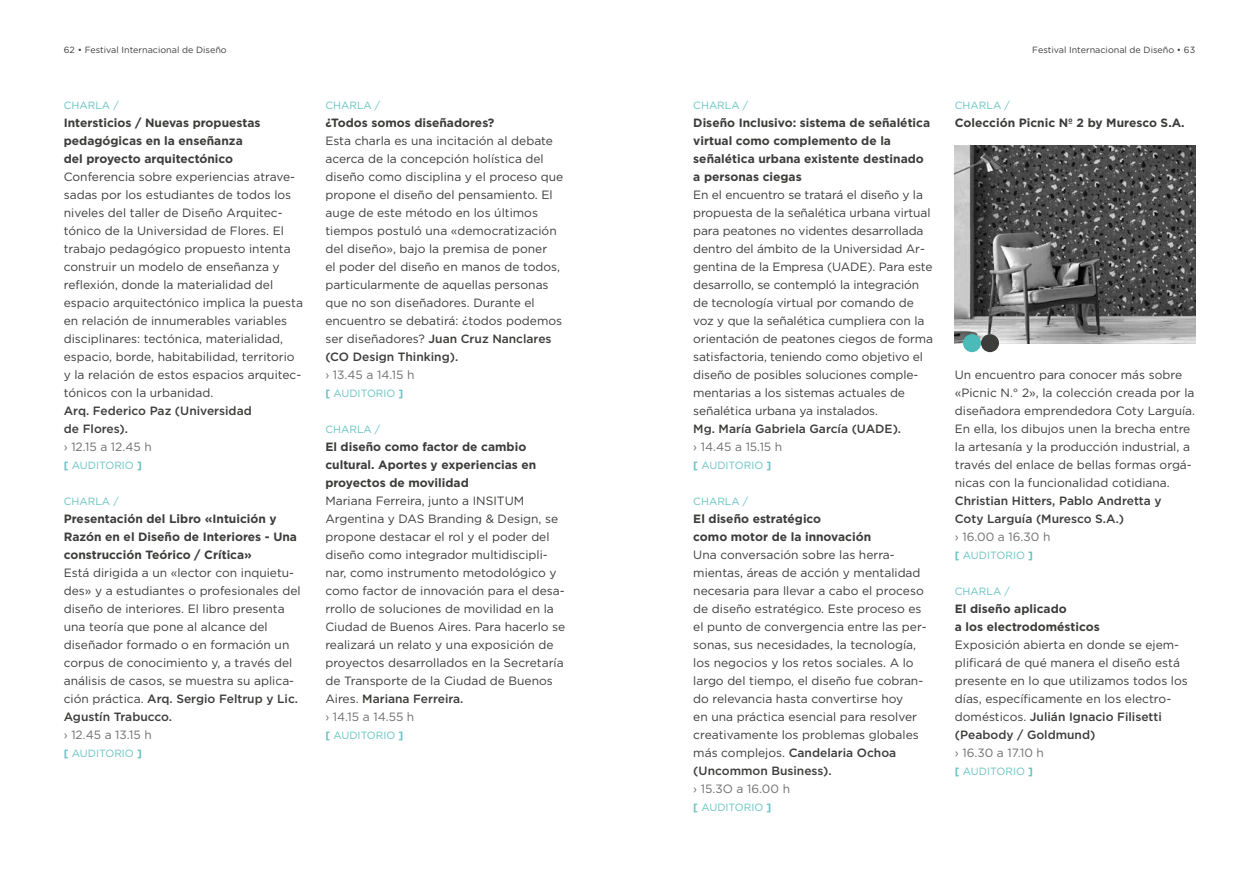
<style>
.page{position:relative;width:1259px;height:893px;background:#fff}
.page>*{position:absolute;margin:0;border:0;box-sizing:border-box;transform-origin:0 0}
.t1{font:12px/18px "Gotham";color:#3c3c3b}
.t2{font:700 12px/18px "Gotham";color:#3c3c3b}
.t3{font:500 12px/18px "Gotham";color:#3c3c3b}
.t4{font:12px "Gotham";color:#706f6f}
.t5{font:10.5px "Gotham";color:#68c2c1}
.t6{font:9px "Gotham Rounded";color:#3c3c3b}
.s1{font-weight:700}
.s2{font-weight:500}
.s3{color:#706f6f}
</style>
<div class="page">
<img style="left:955px;top:145px;width:240px;height:198px">
<div style="left:963px;top:334px;width:18px;height:18px;background:#4bbbba;border-radius:50%"></div>
<div style="left:981px;top:334px;width:18px;height:18px;background:#3c3c3b;border-radius:50%"></div>
<p class="t6" style="left:64px;top:43px;width:164px">62 • Festival Internacional de Diseño</p>
<p class="t6" style="left:1032px;top:43px;width:164px">Festival Internacional de Diseño • 63</p>
<p class="t5" style="left:64px;top:99px;width:56px">CHARLA /</p>
<p class="t2" style="left:64px;top:114px;width:198px">Intersticios / Nuevas propuestas pedagógicas en la enseñanza del proyecto arquitectónico</p>
<p class="t1" style="left:64px;top:168px;width:241px">Conferencia sobre experiencias atrave&shy;sadas por los estudiantes de todos los niveles del taller de Diseño Arquitec&shy;tónico de la Universidad de Flores. El trabajo pedagógico propuesto intenta construir un modelo de enseñanza y reflexión, donde la materialidad del espacio arquitectónico implica la puesta en relación de innumerables variables disciplinares: tectónica, materialidad, espacio, borde, habitabilidad, territorio y la relación de estos espacios arquitec&shy;tónicos con la urbanidad.</p>
<p class="t3" style="left:64px;top:402px;width:189px">Arq. Federico Paz (Universidad de Flores).</p>
<p class="t4" style="left:64px;top:439px;width:89px">› 12.15 a 12.45 h</p>
<p class="t5" style="left:64px;top:459px;width:80px"><span class="s1">[</span> AUDITORIO <span class="s1">]</span></p>
<p class="t5" style="left:64px;top:495px;width:56px">CHARLA /</p>
<p class="t2" style="left:64px;top:510px;width:235px">Presentación del Libro «Intuición y<br>Razón en el Diseño de Interiores - Una construcción Teórico / Crítica»</p>
<p class="t1" style="left:64px;top:564px;width:238px">Está dirigida a un «lector con inquietu&shy;des» y a estudiantes o profesionales del diseño de interiores. El libro presenta una teoría que pone al alcance del diseñador formado o en formación un corpus de conocimiento y, a través del análisis de casos, se muestra su aplica&shy;ción práctica. <span class="s2">Arq. Sergio Feltrup y Lic.<br>Agustín Trabucco.</span></p>
<p class="t4" style="left:64px;top:727px;width:90px">› 12.45 a 13.15 h</p>
<p class="t5" style="left:64px;top:747px;width:80px"><span class="s1">[</span> AUDITORIO <span class="s1">]</span></p>
<p class="t5" style="left:325px;top:99px;width:56px">CHARLA /</p>
<p class="t2" style="left:325px;top:114px;width:171px">¿Todos somos diseñadores?</p>
<p class="t1" style="left:325px;top:132px;width:239px">Esta charla es una incitación al debate acerca de la concepción holística del diseño como disciplina y el proceso que propone el diseño del pensamiento. El auge de este método en los últimos tiempos postuló una «democratización del diseño», bajo la premisa de poner<br>el poder del diseño en manos de todos, particularmente de aquellas personas que no son diseñadores. Durante el encuentro se debatirá: ¿todos podemos ser diseñadores? <span class="s2">Juan Cruz Nanclares (CO Design Thinking).</span></p>
<p class="t4" style="left:325px;top:367px;width:90px">› 13.45 a 14.15 h</p>
<p class="t5" style="left:325px;top:387px;width:80px"><span class="s1">[</span> AUDITORIO <span class="s1">]</span></p>
<p class="t5" style="left:325px;top:423px;width:56px">CHARLA /</p>
<p class="t2" style="left:325px;top:438px;width:212px">El diseño como factor de cambio cultural. Aportes y experiencias en proyectos de movilidad</p>
<p class="t1" style="left:325px;top:492px;width:241px">Mariana Ferreira, junto a INSITUM Argentina y DAS Branding &amp; Design, se propone destacar el rol y el poder del diseño como integrador multidiscipli&shy;nar, como instrumento metodológico y como factor de innovación para el desa&shy;rrollo de soluciones de movilidad en la Ciudad de Buenos Aires. Para hacerlo se realizará un relato y una exposición de proyectos desarrollados en la Secretaría de Transporte de la Ciudad de Buenos Aires. <span class="s2">Mariana Ferreira.<br></span><span class="s3">› 14.15 a 14.55 h</span></p>
<p class="t5" style="left:325px;top:729px;width:80px"><span class="s1">[</span> AUDITORIO <span class="s1">]</span></p>
<p class="t5" style="left:693px;top:99px;width:56px">CHARLA /</p>
<p class="t2" style="left:693px;top:114px;width:238px">Diseño Inclusivo: sistema de señalética virtual como complemento de la señalética urbana existente destinado a personas ciegas</p>
<p class="t1" style="left:693px;top:186px;width:241px">En el encuentro se tratará el diseño y la propuesta de la señalética urbana virtual para peatones no videntes desarrollada dentro del ámbito de la Universidad Ar&shy;gentina de la Empresa (UADE). Para este desarrollo, se contempló la integración de tecnología virtual por comando de voz y que la señalética cumpliera con la orientación de peatones ciegos de forma satisfactoria, teniendo como objetivo el diseño de posibles soluciones comple&shy;mentarias a los sistemas actuales de señalética urbana ya instalados.</p>
<p class="t3" style="left:693px;top:420px;width:209px">Mg. María Gabriela García (UADE).</p>
<p class="t4" style="left:693px;top:439px;width:90px">› 14.45 a 15.15 h</p>
<p class="t5" style="left:693px;top:459px;width:80px"><span class="s1">[</span> AUDITORIO <span class="s1">]</span></p>
<p class="t5" style="left:693px;top:495px;width:56px">CHARLA /</p>
<p class="t2" style="left:693px;top:510px;width:179px">El diseño estratégico<br>como motor de la innovación</p>
<p class="t1" style="left:693px;top:546px;width:235px">Una conversación sobre las herra&shy;mientas, áreas de acción y mentalidad necesaria para llevar a cabo el proceso de diseño estratégico. Este proceso es el punto de convergencia entre las per&shy;sonas, sus necesidades, la tecnología, los negocios y los retos sociales. A lo largo del tiempo, el diseño fue cobran&shy;do relevancia hasta convertirse hoy<br>en una práctica esencial para resolver creativamente los problemas globales más complejos. <span class="s2">Candelaria Ochoa (Uncommon Business).</span></p>
<p class="t4" style="left:693px;top:781px;width:98px">› 15.3O a 16.00 h</p>
<p class="t5" style="left:693px;top:801px;width:80px"><span class="s1">[</span> AUDITORIO <span class="s1">]</span></p>
<p class="t5" style="left:955px;top:99px;width:56px">CHARLA /</p>
<p class="t2" style="left:955px;top:114px;width:231px">Colección Picnic Nº 2 by Muresco S.A.</p>
<p class="t1" style="left:955px;top:366px;width:242px">Un encuentro para conocer más sobre «Picnic N.° 2», la colección creada por la diseñadora emprendedora Coty Larguía.<br>En ella, los dibujos unen la brecha entre la artesanía y la producción industrial, a través del enlace de bellas formas orgá&shy;nicas con la funcionalidad cotidiana.</p>
<p class="t3" style="left:955px;top:492px;width:208px">Christian Hitters, Pablo Andretta y<br>Coty Larguía (Muresco S.A.)</p>
<p class="t4" style="left:955px;top:529px;width:97px">› 16.00 a 16.30 h</p>
<p class="t5" style="left:955px;top:549px;width:80px"><span class="s1">[</span> AUDITORIO <span class="s1">]</span></p>
<p class="t5" style="left:955px;top:585px;width:56px">CHARLA /</p>
<p class="t2" style="left:955px;top:600px;width:146px">El diseño aplicado<br>a los electrodomésticos</p>
<p class="t1" style="left:955px;top:636px;width:234px">Exposición abierta en donde se ejem&shy;plificará de qué manera el diseño está presente en lo que utilizamos todos los días, específicamente en los electro&shy;domésticos. <span class="s2">Julián Ignacio Filisetti (Peabody / Goldmund)</span></p>
<p class="t4" style="left:955px;top:745px;width:91px">› 16.30 a 17.10 h</p>
<p class="t5" style="left:955px;top:765px;width:80px"><span class="s1">[</span> AUDITORIO <span class="s1">]</span></p>
</div>
